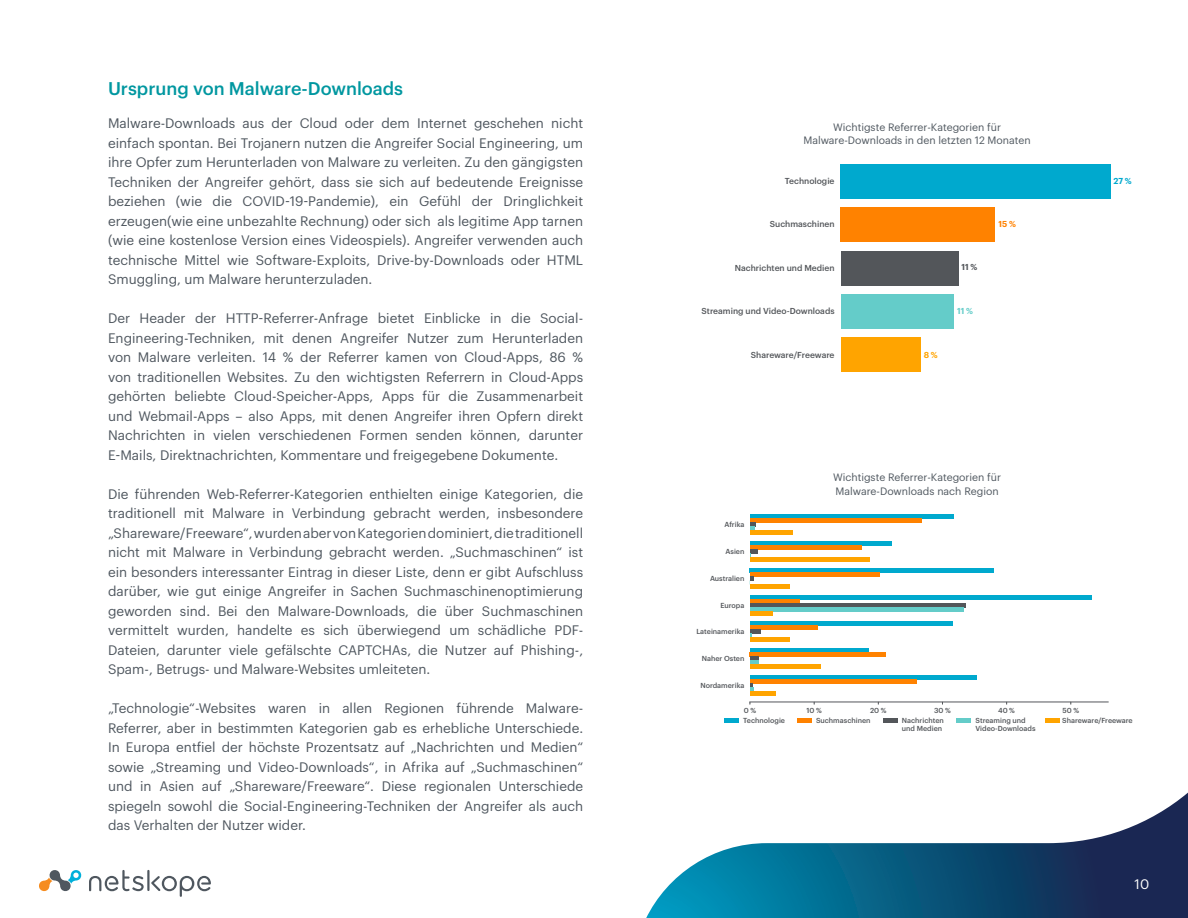
<style>
.page{position:relative;width:1188px;height:918px;background:#fff}
.page>*{position:absolute;margin:0;border:0;box-sizing:border-box;transform-origin:0 0}
.Subtitle_5{font:500 18px "Graphik";color:#0097a0}
.Main_copy{font:13.5px/19.5px "Graphik";color:#4f575f;text-align:justify}
.t1{font:13.5px "Graphik";color:#fff}
.Diagram_Titles{font:10.5px/13.5px "Graphik";color:#4f575f;text-align:center}
.t2{font:500 8.4px "Graphik";color:#53565a}
.t3{font:600 8.4px "Graphik";color:#53565a}
.t4{font:600 8.4px "Graphik";color:#64ccc9}
.t5{font:600 8.4px "Graphik";color:#ff8200}
.t6{font:600 8.4px "Graphik";color:#00a9ce}
.t7{font:600 8.4px "Graphik";color:#ffa400}
.t8{font:500 7.2px/7.2px "Graphik";color:#53565a}
</style>
<div class="page">
<svg style="left:646px;top:793px;width:542px;height:125px"></svg>
<svg style="left:39px;top:870px;width:43px;height:22px"></svg>
<hr style="left:147px;top:870px;width:3px;height:21px;background:#4f575f">
<svg style="left:89px;top:870px;width:55px;height:21px"></svg>
<svg style="left:151px;top:876px;width:60px;height:21px"></svg>
<div style="left:841px;top:164px;width:270px;height:35px;background:#00a9ce"></div>
<div style="left:841px;top:207px;width:154px;height:35px;background:#ff8200"></div>
<div style="left:841px;top:251px;width:117px;height:34px;background:#53565a"></div>
<div style="left:841px;top:294px;width:113px;height:35px;background:#64ccc9"></div>
<div style="left:841px;top:338px;width:80px;height:34px;background:#ffa400"></div>
<svg style="left:750px;top:515px;width:204px;height:4px"></svg>
<svg style="left:750px;top:542px;width:142px;height:4px"></svg>
<hr style="left:750px;top:568px;width:244px;height:4px;background:#00a9ce">
<hr style="left:750px;top:595px;width:341px;height:4px;background:#00a9ce">
<hr style="left:750px;top:622px;width:203px;height:4px;background:#00a9ce">
<div style="left:750px;top:648px;width:118px;height:5px;background:#00a9ce"></div>
<hr style="left:750px;top:675px;width:226px;height:4px;background:#00a9ce">
<hr style="left:750px;top:519px;width:171px;height:4px;background:#ff8200">
<hr style="left:750px;top:546px;width:112px;height:4px;background:#ff8200">
<hr style="left:750px;top:572px;width:130px;height:4px;background:#ff8200">
<hr style="left:750px;top:599px;width:49px;height:4px;background:#ff8200">
<hr style="left:750px;top:626px;width:68px;height:4px;background:#ff8200">
<hr style="left:750px;top:653px;width:136px;height:4px;background:#ff8200">
<hr style="left:750px;top:679px;width:166px;height:4px;background:#ff8200">
<svg style="left:750px;top:576px;width:3px;height:4px"></svg>
<hr style="left:750px;top:603px;width:216px;height:4px;background:#53565a">
<hr style="left:750px;top:630px;width:11px;height:4px;background:#53565a">
<svg style="left:750px;top:523px;width:5px;height:8px"></svg>
<svg style="left:750px;top:550px;width:8px;height:8px"></svg>
<hr style="left:750px;top:607px;width:213px;height:4px;background:#64ccc9">
<svg style="left:750px;top:657px;width:9px;height:8px"></svg>
<svg style="left:750px;top:683px;width:4px;height:8px"></svg>
<hr style="left:750px;top:531px;width:42px;height:4px;background:#ffa400">
<hr style="left:750px;top:558px;width:119px;height:4px;background:#ffa400">
<hr style="left:750px;top:584px;width:39px;height:4px;background:#ffa400">
<hr style="left:750px;top:611px;width:23px;height:4px;background:#ffa400">
<hr style="left:750px;top:638px;width:39px;height:4px;background:#ffa400">
<hr style="left:750px;top:665px;width:71px;height:4px;background:#ffa400">
<hr style="left:750px;top:691px;width:26px;height:4px;background:#ffa400">
<hr style="left:750px;top:702px;width:358px;height:1px;background:#53565a">
<div style="left:725px;top:718px;width:14px;height:5px;background:#00a9ce"></div>
<div style="left:798px;top:718px;width:14px;height:5px;background:#ff8200"></div>
<div style="left:883px;top:718px;width:15px;height:5px;background:#53565a"></div>
<div style="left:957px;top:718px;width:14px;height:5px;background:#64ccc9"></div>
<div style="left:1045px;top:718px;width:14px;height:5px;background:#ffa400"></div>
<p class="Subtitle_5" style="left:108px;top:75px;width:297px">Ursprung von Malware-Downloads</p>
<p class="Main_copy" style="left:108px;top:112px;width:477px">Malware-Downloads aus der Cloud oder dem Internet geschehen nicht einfach spontan. Bei Trojanern nutzen die Angreifer Social Engineering, um ihre Opfer zum Herunterladen von Malware zu verleiten. Zu den gängigsten Techniken der Angreifer gehört, dass sie sich auf bedeutende Ereignisse beziehen (wie die COVID-19-Pandemie), ein Gefühl der Dringlichkeit erzeugen(wie eine unbezahlte Rechnung) oder sich als legitime App tarnen (wie eine kostenlose Version eines Videospiels). Angreifer verwenden auch technische Mittel wie Software-Exploits, Drive-by-Downloads oder HTML Smuggling, um Malware herunterzuladen.</p>
<p class="Main_copy" style="left:108px;top:307px;width:477px">Der Header der HTTP-Referrer-Anfrage bietet Einblicke in die Social-Engineering-Techniken, mit denen Angreifer Nutzer zum Herunterladen von Malware verleiten. 14 % der Referrer kamen von Cloud-Apps, 86 % von traditionellen Websites. Zu den wichtigsten Referrern in Cloud-Apps gehörten beliebte Cloud-Speicher-Apps, Apps für die Zusammenarbeit und Webmail-Apps – also Apps, mit denen Angreifer ihren Opfern direkt Nachrichten in vielen verschiedenen Formen senden können, darunter E-Mails, Direktnachrichten, Kommentare und freigegebene Dokumente.</p>
<p class="Main_copy" style="left:108px;top:483px;width:477px">Die führenden Web-Referrer-Kategorien enthielten einige Kategorien, die traditionell mit Malware in Verbindung gebracht werden, insbesondere „Shareware/Freeware“, wurden aber von Kategorien dominiert, die traditionell nicht mit Malware in Verbindung gebracht werden. „Suchmaschinen“ ist ein besonders interessanter Eintrag in dieser Liste, denn er gibt Aufschluss darüber, wie gut einige Angreifer in Sachen Suchmaschinenoptimierung geworden sind. Bei den Malware-Downloads, die über Suchmaschinen vermittelt wurden, handelte es sich überwiegend um schädliche PDF-Dateien, darunter viele gefälschte CAPTCHAs, die Nutzer auf Phishing-, Spam-, Betrugs- und Malware-Websites umleiteten.</p>
<p class="Main_copy" style="left:108px;top:697px;width:477px">„Technologie“-Websites waren in allen Regionen führende Malware-Referrer, aber in bestimmten Kategorien gab es erhebliche Unterschiede.<br>In Europa entfiel der höchste Prozentsatz auf „Nachrichten und Medien“ sowie „Streaming und Video-Downloads“, in Afrika auf „Suchmaschinen“ und in Asien auf „Shareware/Freeware“. Diese regionalen Unterschiede spiegeln sowohl die Social-Engineering-Techniken der Angreifer als auch das Verhalten der Nutzer wider.</p>
<p class="Diagram_Titles" style="left:803px;top:119px;width:229px">Wichtigste Referrer-Kategorien für<br>Malware-Downloads in den letzten 12 Monaten</p>
<p class="t2" style="left:785px;top:175px;width:51px">Technologie</p>
<p class="t2" style="left:770px;top:218px;width:66px">Suchmaschinen</p>
<p class="t2" style="left:735px;top:261px;width:101px">Nachrichten und Medien</p>
<p class="t2" style="left:702px;top:305px;width:135px">Streaming und Video-Downloads</p>
<p class="t2" style="left:751px;top:348px;width:85px">Shareware/Freeware</p>
<p class="t7" style="left:924px;top:348px;width:15px">8%</p>
<p class="t3" style="left:961px;top:261px;width:17px">11%</p>
<p class="t4" style="left:957px;top:304px;width:17px">11%</p>
<p class="t5" style="left:999px;top:218px;width:19px">15 %</p>
<p class="Diagram_Titles" style="left:833px;top:470px;width:170px;text-align:left">Wichtigste Referrer-Kategorien für<br>Malware-Downloads nach Region</p>
<p class="t6" style="left:1113px;top:174px;width:20px">27%</p>
<p class="t8" style="left:724px;top:520px;width:22px">Afrika</p>
<p class="t8" style="left:726px;top:547px;width:20px">Asien</p>
<p class="t8" style="left:710px;top:574px;width:36px">Australien</p>
<p class="t8" style="left:720px;top:601px;width:26px">Europa</p>
<p class="t8" style="left:696px;top:628px;width:50px">Lateinamerika</p>
<p class="t8" style="left:702px;top:654px;width:44px">Naher Osten</p>
<p class="t8" style="left:700px;top:681px;width:46px">Nordamerika</p>
<p class="t8" style="left:743px;top:717px;width:43px">Technologie</p>
<p class="t8" style="left:816px;top:717px;width:56px">Suchmaschinen</p>
<p class="t8" style="left:902px;top:717px;width:43px">Nachrichten und Medien</p>
<p class="t8" style="left:976px;top:717px;width:62px">Streaming und<br>Video-Downloads</p>
<p class="t8" style="left:1062px;top:717px;width:72px">Shareware/Freeware</p>
<p class="t8" style="left:744px;top:706px;width:14px">0%</p>
<p class="t8" style="left:807px;top:706px;width:17px">10%</p>
<p class="t8" style="left:870px;top:706px;width:18px">20%</p>
<p class="t8" style="left:934px;top:706px;width:18px">30%</p>
<p class="t8" style="left:998px;top:706px;width:18px">40%</p>
<p class="t8" style="left:1063px;top:706px;width:18px">50%</p>
<p class="t1" style="left:1135px;top:874px;width:16px">10</p>
</div>
